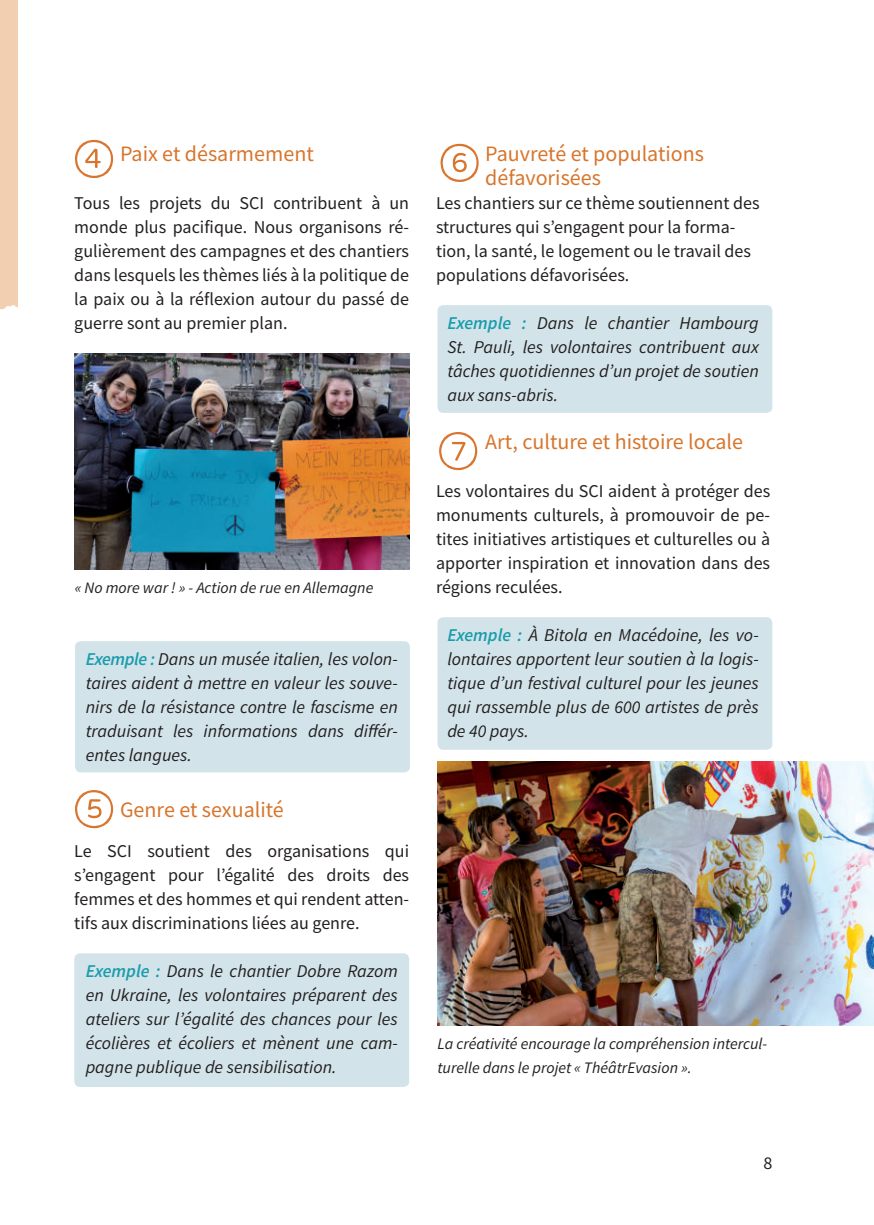
<style>
.page{position:relative;width:874px;height:1225px;background:#fff}
.page>*{position:absolute;margin:0;border:0;box-sizing:border-box;transform-origin:0 0}
.t1{font:22px/24px "Source Sans Pro";color:#d7752c}
.t2{font:18px/24px "Source Sans Pro";color:#231f20;text-align:justify}
.t3{font:italic 18px/24px "Source Sans Pro";color:#231f20;text-align:justify}
.t4{font:italic 16px/24px "Source Sans Pro";color:#231f20}
.s1{font-weight:600;color:#1a9cac}
</style>
<div class="page">
<div style="left:437px;top:305px;width:335px;height:108px;background:#d2e4ea;border-radius:6px"></div>
<div style="left:437px;top:617px;width:335px;height:132px;background:#d2e4ea;border-radius:6px"></div>
<div style="left:75px;top:641px;width:334px;height:131px;background:#d2e4ea;border-radius:6px"></div>
<div style="left:74px;top:953px;width:335px;height:134px;background:#d2e4ea;border-radius:6px"></div>
<svg style="left:75px;top:790px;width:38px;height:38px"></svg>
<svg style="left:75px;top:140px;width:38px;height:38px"></svg>
<img style="left:437px;top:761px;width:436px;height:264px">
<svg style="left:439px;top:432px;width:38px;height:38px"></svg>
<img style="left:74px;top:353px;width:335px;height:216px">
<svg style="left:440px;top:144px;width:38px;height:38px"></svg>
<p class="t1" style="left:120px;top:142px;width:195px">Paix et désarmement</p>
<p class="t2" style="left:74px;top:191px;width:336px">Tous les projets du SCI contribuent à un monde plus pacifique. Nous organisons ré&shy;gulièrement des campagnes et des chantiers dans lesquels les thèmes liés à la politique de la paix ou à la réflexion autour du passé de guerre sont au premier plan.</p>
<p class="t4" style="left:75px;top:576px;width:300px">« No more war ! » - Action de rue en Allemagne</p>
<p class="t3" style="left:86px;top:647px;width:313px"><span class="s1">Exemple :</span> Dans un musée italien, les volon&shy;taires aident à mettre en valeur les souve&shy;nirs de la résistance contre le fascisme en traduisant les informations dans différ&shy;entes langues.</p>
<p class="t1" style="left:120px;top:798px;width:165px">Genre et sexualité</p>
<p class="t2" style="left:74px;top:839px;width:336px">Le SCI soutient des organisations qui s’engagent pour l’égalité des droits des femmes et des hommes et qui rendent atten&shy;tifs aux discriminations liées au genre.</p>
<p class="t3" style="left:86px;top:959px;width:313px"><span class="s1">Exemple :</span> Dans le chantier Dobre Razom en Ukraine, les volontaires préparent des ateliers sur l’égalité des chances pour les écolières et écoliers et mènent une cam&shy;pagne publique de sensibilisation.</p>
<p class="t1" style="left:485px;top:142px;width:220px">Pauvreté et populations défavorisées</p>
<p class="t2" style="left:436px;top:191px;width:325px;text-align:left">Les chantiers sur ce thème soutiennent des structures qui s’engagent pour la forma&shy;tion, la santé, le logement ou le travail des populations défavorisées.</p>
<p class="t3" style="left:447px;top:311px;width:313px"><span class="s1">Exemple :</span> Dans le chantier Hambourg St. Pauli, les volontaires contribuent aux tâches quotidiennes d’un projet de soutien aux sans-abris.</p>
<p class="t1" style="left:485px;top:430px;width:259px">Art, culture et histoire locale</p>
<p class="t2" style="left:436px;top:479px;width:335px">Les volontaires du SCI aident à protéger des monuments culturels, à promouvoir de pe&shy;tites initiatives artistiques et culturelles ou à apporter inspiration et innovation dans des régions reculées.</p>
<p class="t3" style="left:447px;top:623px;width:313px"><span class="s1">Exemple :</span> À Bitola en Macédoine, les vo&shy;lontaires apportent leur soutien à la logis&shy;tique d’un festival culturel pour les jeunes qui rassemble plus de 600 artistes de près de 40 pays.</p>
<p class="t4" style="left:437px;top:1032px;width:331px">La créativité encourage la compréhension intercul&shy;turelle dans le projet « ThéâtrEvasion ».</p>
<p class="t2" style="left:763px;top:1151px;width:10px">8</p>
</div>
